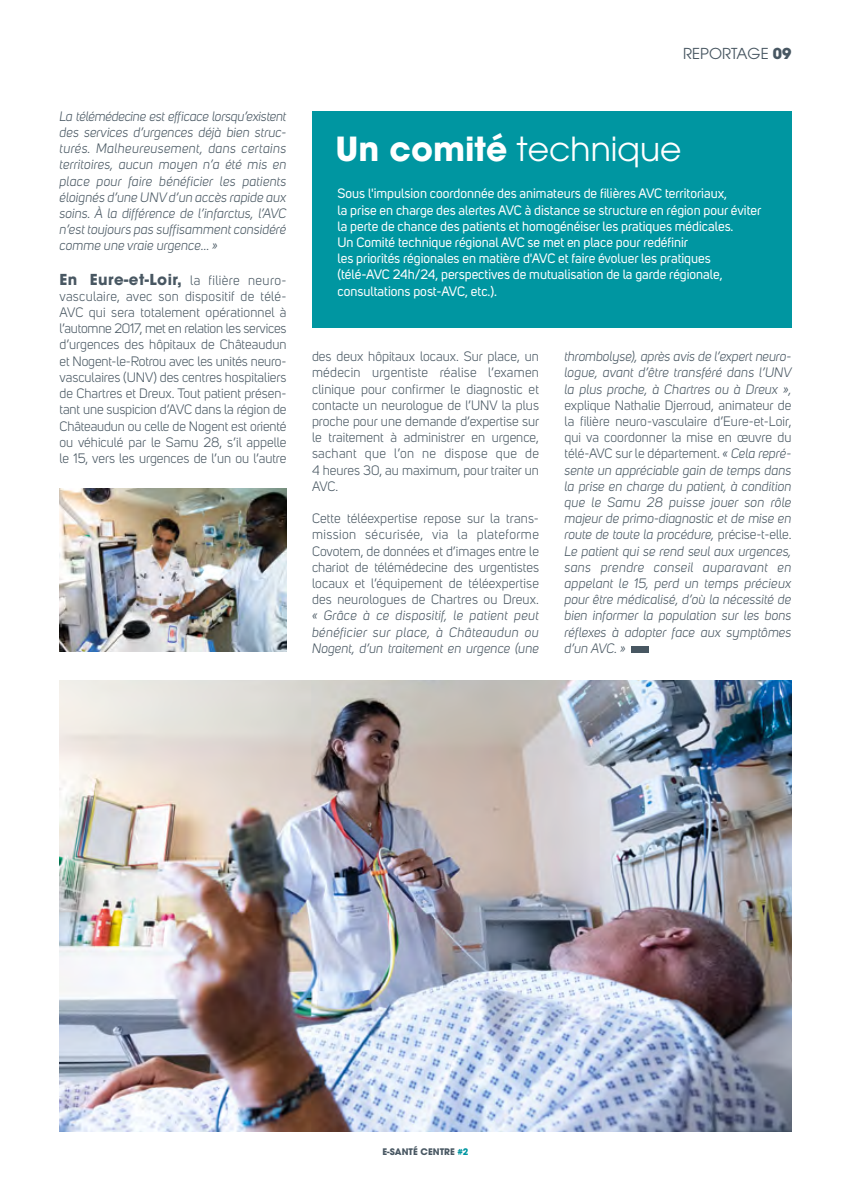
<style>
.page{position:relative;width:851px;height:1191px;background:#fff}
.page>*{position:absolute;margin:0;border:0;box-sizing:border-box;transform-origin:0 0}
.t1{font:33px "Avant Garde";color:#fff}
.t2{font:700 15px "Avant Garde";letter-spacing:.03em;color:#485762}
.t3{font:15px "Avant Garde";color:#485762}
.t4{font:italic 13.5px/16.2px "Uni Sans";color:#485762;text-align:justify}
.t5{font:13.5px/16.2px "Uni Sans";color:#485762;text-align:justify}
.t6{font:13.5px/16.2px "Uni Sans";color:#fff}
.t7{font:700 9px "Avant Garde";color:#485762}
.s1{font-family:"Uni Sans";font-weight:400;font-size:13.5px}
.s2{font-weight:700}
.s3{font-style:normal}
.s4{color:#0096a1}
</style>
<div class="page">
<div style="left:631px;top:646px;width:17px;height:7px;background:#485762"></div>
<img style="left:60px;top:488px;width:226px;height:164px">
<img style="left:60px;top:680px;width:731px;height:451px">
<div style="left:312px;top:111px;width:479px;height:216px;background:#0096a1"></div>
<p class="t4" style="left:60px;top:108px;width:228px">La télémédecine est efficace lorsqu’existent des services d’urgences déjà bien struc&shy;turés. Malheureusement, dans certains territoires, aucun moyen n’a été mis en place pour faire bénéficier les patients éloignés d’une UNV d’un accès rapide aux soins. À la différence de l’infarctus, l’AVC n’est toujours pas suffisamment considéré comme une vraie urgence… »</p>
<p class="t2" style="left:60px;top:269px;width:228px">En Eure-et-Loir, <span class="s1">la filière neuro-</span></p>
<p class="t5" style="left:60px;top:288px;width:228px">vasculaire, avec son dispositif de télé-AVC qui sera totalement opérationnel à l’automne 2017, met en relation les services d’urgences des hôpitaux de Châteaudun et Nogent-le-Rotrou avec les unités neuro&shy;vasculaires (UNV) des centres hospitaliers de Chartres et Dreux. Tout patient présen&shy;tant une suspicion d’AVC dans la région de Châteaudun ou celle de Nogent est orienté ou véhiculé par le Samu 28, s’il appelle le 15, vers les urgences de l’un ou l’autre</p>
<p class="t3" style="left:683px;top:45px;width:110px">REPORTAGE <span class="s2">09</span></p>
<h1 class="t1" style="left:335px;top:130px;width:347px"><span class="s2">Un comité</span> technique</h1>
<p class="t6" style="left:337px;top:186px;width:425px">Sous l'impulsion coordonnée des animateurs de filières AVC territoriaux,<br>la prise en charge des alertes AVC à distance se structure en région pour éviter la perte de chance des patients et homogénéiser les pratiques médicales.<br>Un Comité technique régional AVC se met en place pour redéfinir<br>les priorités régionales en matière d'AVC et faire évoluer les pratiques (télé-AVC 24h/24, perspectives de mutualisation de la garde régionale, consultations post-AVC, etc.).</p>
<p class="t5" style="left:312px;top:348px;width:229px">des deux hôpitaux locaux. Sur place, un médecin urgentiste réalise l’examen clinique pour confirmer le diagnostic et contacte un neurologue de l’UNV la plus proche pour une demande d’expertise sur le traitement à administrer en urgence, sachant que l’on ne dispose que de 4 heures 30, au maximum, pour traiter un AVC.</p>
<p class="t5" style="left:312px;top:510px;width:228px">Cette téléexpertise repose sur la trans&shy;mission sécurisée, via la plateforme Covotem, de données et d’images entre le chariot de télémédecine des urgentistes locaux et l’équipement de téléexpertise des neurologues de Chartres ou Dreux.</p>
<p class="t4" style="left:312px;top:608px;width:228px">« Grâce à ce dispositif, le patient peut bénéficier sur place, à Châteaudun ou Nogent, d’un traitement en urgence (une</p>
<p class="t4" style="left:564px;top:348px;width:229px">thrombolyse), après avis de l’expert neuro&shy;logue, avant d’être transféré dans l’UNV la plus proche, à Chartres ou à Dreux »,</p>
<p class="t4" style="left:564px;top:397px;width:228px"><span class="s3">explique Nathalie Djerroud, animateur de la filière neuro-vasculaire d’Eure-et-Loir, qui va coordonner la mise en œuvre du télé-AVC sur le département.</span> « Cela repré&shy;sente un appréciable gain de temps dans la prise en charge du patient, à condition que le Samu 28 puisse jouer son rôle majeur de primo-diagnostic et de mise en route de toute la procédure, <span class="s3">précise-t-elle.<br></span>Le patient qui se rend seul aux urgences, sans prendre conseil auparavant en appelant le 15, perd un temps précieux pour être médicalisé, d’où la nécessité de bien informer la population sur les bons réflexes à adopter face aux symptômes d’un AVC. »</p>
<p class="t7" style="left:382px;top:1145px;width:87px">E-SANTÉ CENTRE <span class="s4">#2</span></p>
</div>
